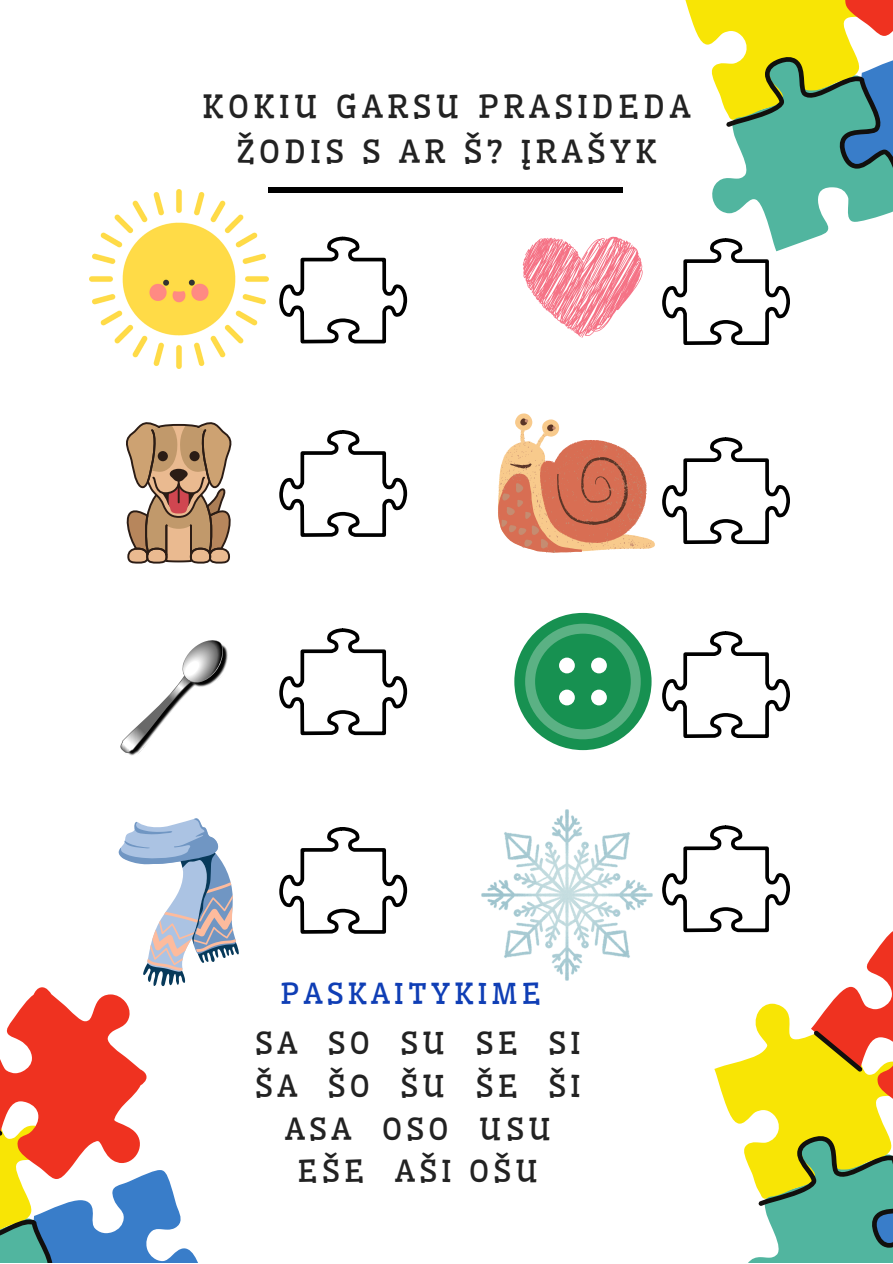
<style>
.page{position:relative;width:893px;height:1264px;background:#fff}
.page>*{position:absolute;margin:0;border:0;box-sizing:border-box;transform-origin:0 0}
.t1{font:31.35px/45px "Wellfleet";letter-spacing:.15em;color:#222;text-align:center}
.t2{font:30px/42.8px "Wellfleet";letter-spacing:.15em;color:#222;text-align:center}
.t3{font:28.5px "Wellfleet";letter-spacing:.15em;color:#0f3eb5}
</style>
<div class="page">
<div style="left:268px;top:187px;width:354px;height:5px;background:#000"></div>
<img style="left:89px;top:189px;width:179px;height:179px">
<svg style="left:514px;top:613px;width:137px;height:137px"></svg>
<svg style="left:498px;top:413px;width:157px;height:140px"></svg>
<svg style="left:522px;top:237px;width:121px;height:101px"></svg>
<img style="left:224px;top:646px;width:4px;height:24px">
<svg style="left:120px;top:640px;width:104px;height:114px"></svg>
<svg style="left:126px;top:422px;width:106px;height:141px;background:#b99779"></svg>
<img style="left:481px;top:809px;width:171px;height:171px">
<svg style="left:279px;top:237px;width:128px;height:106px"></svg>
<svg style="left:279px;top:827px;width:128px;height:106px"></svg>
<svg style="left:662px;top:631px;width:128px;height:107px"></svg>
<svg style="left:279px;top:628px;width:128px;height:107px"></svg>
<svg style="left:662px;top:437px;width:128px;height:107px"></svg>
<svg style="left:279px;top:430px;width:128px;height:107px"></svg>
<svg style="left:0;top:818px;width:239px;height:444px"></svg>
<svg style="left:662px;top:825px;width:230px;height:437px"></svg>
<svg style="left:662px;top:0;width:230px;height:345px"></svg>
<p class="t1" style="left:202px;top:84px;width:489px">KOKIU GARSU PRASIDEDA<br>ŽODIS S AR Š? ĮRAŠYK</p>
<p class="t3" style="left:280px;top:975px;width:262px">PASKAITYKIME</p>
<p class="t2" style="left:255px;top:1021px;width:327px">SA SO SU SE SI<br>ŠA ŠO ŠU ŠE ŠI<br>ASA OSO USU<br>EŠE AŠI OŠU</p>
</div>
